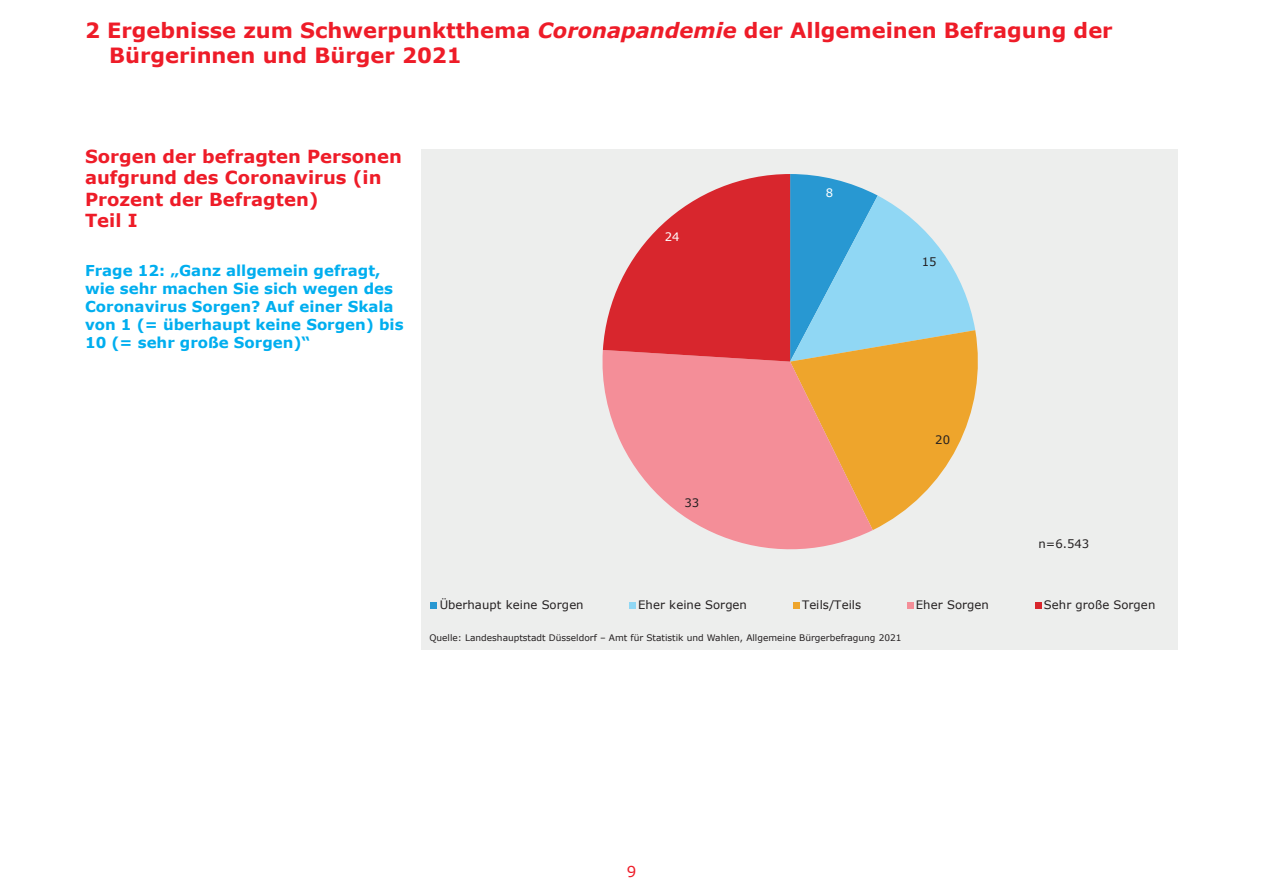
<style>
.page{position:relative;width:1263px;height:893px;background:#fff}
.page>*{position:absolute;margin:0;border:0;box-sizing:border-box;transform-origin:0 0}
.Überschrift_1{font:700 21px/25.2px "Verdana";color:#ee1c28}
.Überschrift_2{font:700 18px/21.6px "Verdana";color:#ee1c28}
.Überschrift_3{font:700 15px/18px "Verdana";color:#00aeef}
.t1{font:15px "Verdana";color:#ee1c28}
.t2{font:11.7px "Verdana";letter-spacing:.005em;color:#231f20}
.t3{font:11.7px "Verdana";color:#fff}
.Quelle__Anmerkungen{font:9px "Verdana";color:#231f20}
.s1{font-style:italic}
</style>
<div class="page">
<div style="left:421px;top:149px;width:757px;height:500px;background:#edeeed"></div>
<svg style="left:602px;top:350px;width:271px;height:200px"></svg>
<svg style="left:603px;top:174px;width:375px;height:356px"></svg>
<div style="left:430px;top:602px;width:7px;height:6px;background:#2898d2"></div>
<div style="left:629px;top:602px;width:7px;height:6px;background:#90d7f4"></div>
<div style="left:793px;top:602px;width:7px;height:6px;background:#eea52c"></div>
<svg style="left:907px;top:602px;width:6px;height:6px"></svg>
<svg style="left:1035px;top:602px;width:6px;height:6px"></svg>
<p class="Überschrift_1" style="left:109px;top:17px;width:1005px;text-indent:-24px">2 Ergebnisse zum Schwerpunktthema <span class="s1">Coronapandemie</span> der Allgemeinen Befragung der<br>Bürgerinnen und Bürger 2021</p>
<p class="Überschrift_2" style="left:85px;top:145px;width:318px">Sorgen der befragten Personen aufgrund des Coronavirus (in<br>Prozent der Befragten)<br>Teil I</p>
<p class="Überschrift_3" style="left:85px;top:261px;width:320px">Frage 12: „Ganz allgemein gefragt, wie sehr machen Sie sich wegen des Coronavirus Sorgen? Auf einer Skala von 1 (= überhaupt keine Sorgen) bis 10 (= sehr große Sorgen)“</p>
<p class="t3" style="left:665px;top:228px;width:16px">24</p>
<p class="t3" style="left:826px;top:184px;width:9px">8</p>
<p class="t2" style="left:922px;top:254px;width:16px">15</p>
<p class="t2" style="left:684px;top:495px;width:16px">33</p>
<p class="t2" style="left:935px;top:432px;width:16px">20</p>
<p class="t2" style="left:1038px;top:535px;width:52px">n=6.543</p>
<p class="t2" style="left:440px;top:597px;width:145px">Überhaupt keine Sorgen</p>
<p class="t2" style="left:638px;top:597px;width:110px">Eher keine Sorgen</p>
<p class="t2" style="left:802px;top:597px;width:61px">Teils/Teils</p>
<p class="t2" style="left:916px;top:597px;width:75px">Eher Sorgen</p>
<p class="t2" style="left:1044px;top:597px;width:113px">Sehr große Sorgen</p>
<p class="Quelle__Anmerkungen" style="left:429px;top:631px;width:474px">Quelle: Landeshauptstadt Düsseldorf – Amt für Statistik und Wahlen, Allgemeine Bürgerbefragung 2021</p>
<p class="t1" style="left:627px;top:862px;width:11px">9</p>
</div>
